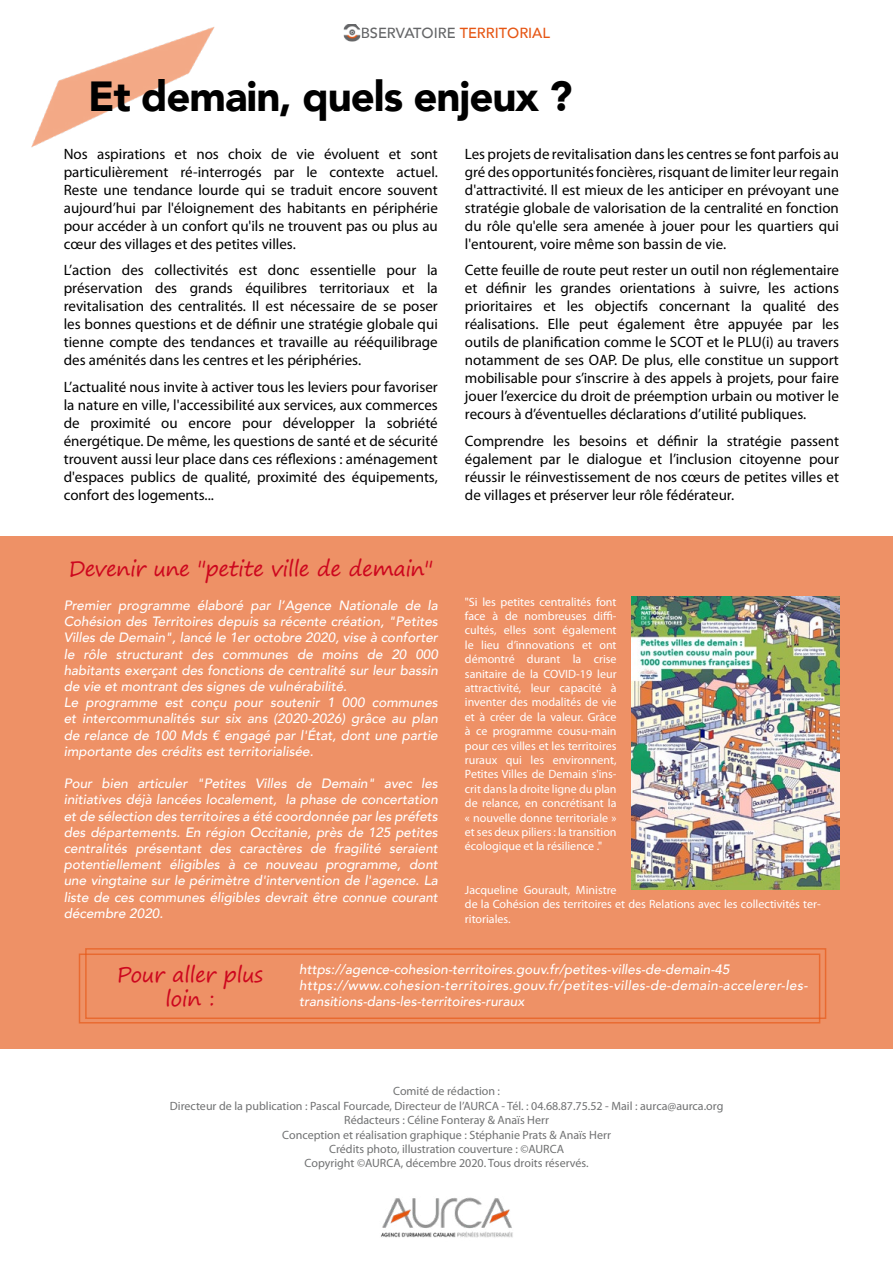
<style>
.page{position:relative;width:893px;height:1263px;background:#fff}
.page>*{position:absolute;margin:0;border:0;box-sizing:border-box;transform-origin:0 0}
.t1{font:900 42px "Avenir";letter-spacing:-.025em;color:#000}
.t2{font:21px/24px "Segoe Print";letter-spacing:-.025em;color:#cd071e;text-align:center}
.t3{font:15px/18px "Myriad Pro";color:#000;text-align:justify}
.t4{font:500 14.55px "Avenir";color:#646567}
.t5{font:italic 500 13.5px/16.2px "Avenir";color:#fff}
.t6{font:12px/14.4px "Myriad Pro";color:#fff;text-align:justify}
.t7{font:12px/14.4px "Myriad Pro";color:#707172;text-align:center}
.s1{color:#e65614}
</style>
<div class="page">
<img style="left:345px;top:25px;width:14px;height:16px">
<div style="left:343px;top:23px;width:18px;height:20px;border:1px solid #fff"></div>
<svg style="left:356px;top:23px;width:5px;height:7px"></svg>
<img style="left:31px;top:27px;width:184px;height:121px">
<img style="left:381px;top:1197px;width:132px;height:41px">
<div style="left:0;top:536px;width:893px;height:512px;background:#ee9166"></div>
<img style="left:632px;top:596px;width:207px;height:294px">
<div style="left:79px;top:953px;width:741px;height:70px;border:2px solid #e65614"></div>
<div style="left:85px;top:948px;width:741px;height:71px;border:2px solid #e65614"></div>
<p class="t4" style="left:349px;top:20px;width:203px">OBSERVATOIRE <span class="s1">TERRITORIAL</span></p>
<h1 class="t1" style="left:88px;top:60px;width:486px">Et demain, quels enjeux ?</h1>
<p class="t3" style="left:64px;top:144px;width:376px">Nos aspirations et nos choix de vie évoluent et sont particulièrement ré-interrogés par le contexte actuel.<br>Reste une tendance lourde qui se traduit encore souvent aujourd’hui par l'éloignement des habitants en périphérie pour accéder à un confort qu'ils ne trouvent pas ou plus au cœur des villages et des petites villes.</p>
<p class="t3" style="left:64px;top:261px;width:376px">L’action des collectivités est donc essentielle pour la préservation des grands équilibres territoriaux et la revitalisation des centralités. Il est nécessaire de se poser les bonnes questions et de définir une stratégie globale qui tienne compte des tendances et travaille au rééquilibrage des aménités dans les centres et les périphéries.</p>
<p class="t3" style="left:64px;top:377px;width:376px">L’actualité nous invite à activer tous les leviers pour favoriser la nature en ville, l'accessibilité aux services, aux commerces de proximité ou encore pour développer la sobriété énergétique. De même, les questions de santé et de sécurité trouvent aussi leur place dans ces réflexions : aménagement d'espaces publics de qualité, proximité des équipements, confort des logements...</p>
<p class="t3" style="left:465px;top:144px;width:376px">Les projets de revitalisation dans les centres se font parfois au gré des opportunités foncières, risquant de limiter leur regain d'attractivité. Il est mieux de les anticiper en prévoyant une stratégie globale de valorisation de la centralité en fonction du rôle qu'elle sera amenée à jouer pour les quartiers qui l'entourent, voire même son bassin de vie.</p>
<p class="t3" style="left:465px;top:261px;width:376px">Cette feuille de route peut rester un outil non réglementaire et définir les grandes orientations à suivre, les actions prioritaires et les objectifs concernant la qualité des réalisations. Elle peut également être appuyée par les outils de planification comme le SCOT et le PLU(i) au travers notamment de ses OAP. De plus, elle constitue un support mobilisable pour s’inscrire à des appels à projets, pour faire jouer l’exercice du droit de préemption urbain ou motiver le recours à d’éventuelles déclarations d’utilité publiques.</p>
<p class="t3" style="left:465px;top:431px;width:376px">Comprendre les besoins et définir la stratégie passent également par le dialogue et l’inclusion citoyenne pour réussir le réinvestissement de nos cœurs de petites villes et de villages et préserver leur rôle fédérateur.</p>
<h2 class="t2" style="left:69px;top:556px;width:366px">Devenir une "petite ville de demain"</h2>
<p class="t5" style="left:64px;top:597px;width:376px">Premier programme élaboré par l’Agence Nationale de la Cohésion des Territoires depuis sa récente création, "Petites Villes de Demain", lancé le 1er octobre 2020, vise à conforter le rôle structurant des communes de moins de 20 000 habitants exerçant des fonctions de centralité sur leur bassin de vie et montrant des signes de vulnérabilité.<br>Le programme est conçu pour soutenir 1 000 communes et intercommunalités sur six ans (2020-2026) grâce au plan de relance de 100 Mds € engagé par l'État, dont une partie importante des crédits est territorialisée.</p>
<p class="t5" style="left:64px;top:775px;width:376px;text-align:justify">Pour bien articuler "Petites Villes de Demain" avec les initiatives déjà lancées localement, la phase de concertation et de sélection des territoires a été coordonnée par les préfets des départements. En région Occitanie, près de 125 petites centralités présentant des caractères de fragilité seraient potentiellement éligibles à ce nouveau programme, dont une vingtaine sur le périmètre d'intervention de l'agence. La liste de ces communes éligibles devrait être connue courant décembre 2020.</p>
<p class="t6" style="left:465px;top:594px;width:153px">"Si les petites centralités font face à de nombreuses diffi&shy;cultés, elles sont également le lieu d’innovations et ont démontré durant la crise sanitaire de la COVID-19 leur attractivité, leur capacité à inventer des modalités de vie et à créer de la valeur. Grâce à ce programme cousu-main pour ces villes et les territoires ruraux qui les environnent, Petites Villes de Demain s'ins&shy;crit dans la droite ligne du plan de relance, en concrétisant la « nouvelle donne territoriale » et ses deux piliers : la transition écologique et la résilience ."</p>
<p class="t6" style="left:465px;top:882px;width:153px">Jacqueline Gourault, Ministre</p>
<p class="t6" style="left:465px;top:897px;width:357px">de la Cohésion des territoires et des Relations avec les collectivités ter&shy;ritoriales.</p>
<h2 class="t2" style="left:117px;top:962px;width:148px">Pour aller plus loin :</h2>
<p class="t5" style="left:299px;top:961px;width:510px">https://agence-cohesion-territoires.gouv.fr/petites-villes-de-demain-45 https://www.cohesion-territoires.gouv.fr/petites-villes-de-demain-accelerer-les&shy;transitions-dans-les-territoires-ruraux</p>
<p class="t7" style="left:170px;top:1084px;width:555px">Comité de rédaction :<br>Directeur de la publication : Pascal Fourcade, Directeur de l’AURCA - Tél. : 04.68.87.75.52 - Mail : aurca@aurca.org Rédacteurs : Céline Fonteray &amp; Anaïs Herr<br>Conception et réalisation graphique : Stéphanie Prats &amp; Anaïs Herr<br>Crédits photo, illustration couverture : ©AURCA<br>Copyright ©AURCA, décembre 2020. Tous droits réservés.</p>
</div>
